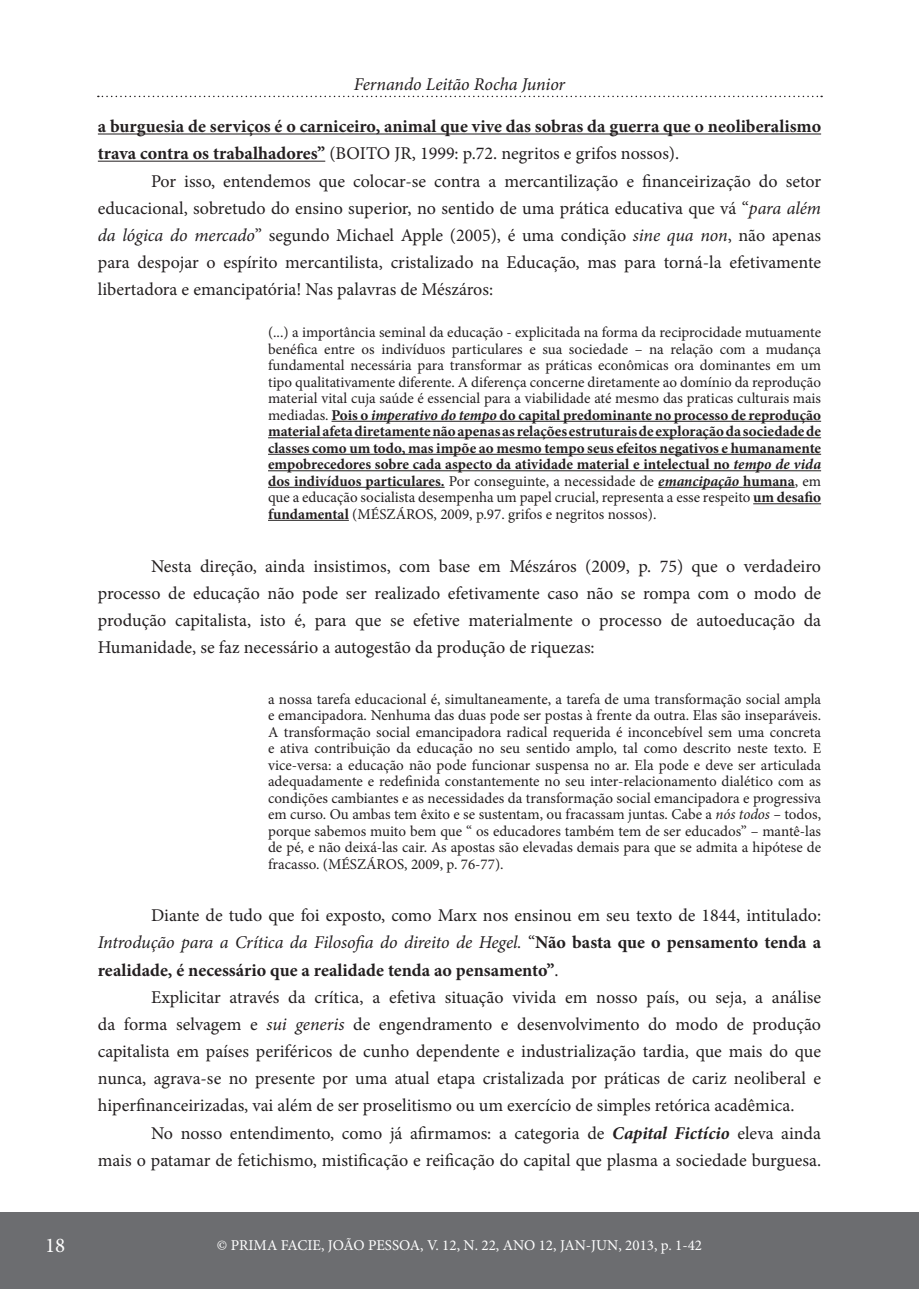
<style>
.page{position:relative;width:919px;height:1289px;background:#fff}
.page>*{position:absolute;margin:0;border:0;box-sizing:border-box;transform-origin:0 0}
.t1{font:21px "Minion Pro";color:#fff}
.prima_corpo{font:18px/27.2px "Minion Pro";color:#231f20;text-align:justify}
.prima_corpo-2{font:700 18px/27.2px "Minion Pro";color:#231f20}
.t2{font:italic 18px "Minion Pro";letter-spacing:-.005em;color:#231f20}
.prima_citacao{font:15px/16.5px "Minion Pro";color:#231f20;text-align:justify}
.t3{font:15px "Minion Pro";color:#fff}
.s1{font-weight:400}
.s2{font-style:italic}
.s3{font-weight:700}
.s4{font-weight:700;font-style:italic}
.s5{font-weight:400;font-style:italic}
</style>
<div class="page">
<div style="left:906px;top:1212px;width:12px;height:76px;background:#6c6d70"></div>
<div style="left:0;top:1212px;width:906px;height:76px;background:#6c6d70"></div>
<svg style="left:98px;top:96px;width:724px;height:1px"></svg>
<hr style="left:98px;top:133px;width:723px;height:1px;background:#231f20">
<hr style="left:98px;top:161px;width:227px;height:1px;background:#231f20">
<hr style="left:331px;top:421px;width:490px;height:1px;background:#231f20">
<hr style="left:268px;top:437px;width:553px;height:1px;background:#231f20">
<hr style="left:268px;top:454px;width:553px;height:1px;background:#231f20">
<hr style="left:268px;top:470px;width:553px;height:1px;background:#231f20">
<hr style="left:268px;top:487px;width:176px;height:1px;background:#231f20">
<hr style="left:658px;top:487px;width:136px;height:1px;background:#231f20">
<hr style="left:753px;top:503px;width:68px;height:1px;background:#231f20">
<hr style="left:268px;top:520px;width:81px;height:1px;background:#231f20">
<p class="t2" style="left:354px;top:72px;width:213px">Fernando Leitão Rocha Junior</p>
<p class="prima_corpo-2" style="left:98px;top:113px;width:724px">a burguesia de serviços é o carniceiro, animal que vive das sobras da guerra que o neoliberalismo trava contra os trabalhadores” <span class="s1">(BOITO JR, 1999: p.72. negritos e grifos nossos).</span></p>
<p class="prima_corpo" style="left:98px;top:167px;width:724px;text-indent:53px">Por isso, entendemos que colocar-se contra a mercantilização e financeirização do setor educacional, sobretudo do ensino superior, no sentido de uma prática educativa que vá “<span class="s2">para além da lógica do mercado</span>” segundo Michael Apple (2005), é uma condição <span class="s2">sine qua non</span>, não apenas para despojar o espírito mercantilista, cristalizado na Educação, mas para torná-la efetivamente libertadora e emancipatória! Nas palavras de Mészáros:</p>
<p class="prima_citacao" style="left:268px;top:324px;width:554px">(...) a importância seminal da educação - explicitada na forma da reciprocidade mutuamente benéfica entre os indivíduos particulares e sua sociedade – na relação com a mudança fundamental necessária para transformar as práticas econômicas ora dominantes em um tipo qualitativamente diferente. A diferença concerne diretamente ao domínio da reprodução material vital cuja saúde é essencial para a viabilidade até mesmo das praticas culturais mais mediadas. <span class="s3">Pois o</span> <span class="s4">imperativo do tempo</span> <span class="s3">do capital predominante no processo de reprodução material afeta diretamente não apenas as relações estruturais de exploração da sociedade de classes como um todo, mas impõe ao mesmo tempo seus efeitos negativos e humanamente empobrecedores sobre cada aspecto da atividade material e intelectual no</span> <span class="s4">tempo de vida </span><span class="s3">dos indivíduos particulares.</span> Por conseguinte, a necessidade de <span class="s4">emancipação</span> <span class="s3">humana</span>, em que a educação socialista desempenha um papel crucial, representa a esse respeito <span class="s3">um desafio fundamental</span> (MÉSZÁROS, 2009, p.97. grifos e negritos nossos).</p>
<p class="prima_corpo" style="left:98px;top:552px;width:724px;text-indent:53px">Nesta direção, ainda insistimos, com base em Mészáros (2009, p. 75) que o verdadeiro processo de educação não pode ser realizado efetivamente caso não se rompa com o modo de produção capitalista, isto é, para que se efetive materialmente o processo de autoeducação da Humanidade, se faz necessário a autogestão da produção de riquezas:</p>
<p class="prima_citacao" style="left:268px;top:690px;width:554px">a nossa tarefa educacional é, simultaneamente, a tarefa de uma transformação social ampla e emancipadora. Nenhuma das duas pode ser postas à frente da outra. Elas são inseparáveis.<br>A transformação social emancipadora radical requerida é inconcebível sem uma concreta e ativa contribuição da educação no seu sentido amplo, tal como descrito neste texto. E vice-versa: a educação não pode funcionar suspensa no ar. Ela pode e deve ser articulada adequadamente e redefinida constantemente no seu inter-relacionamento dialético com as condições cambiantes e as necessidades da transformação social emancipadora e progressiva em curso. Ou ambas tem êxito e se sustentam, ou fracassam juntas. Cabe a <span class="s2">nós todos –</span> todos, porque sabemos muito bem que “ os educadores também tem de ser educados” – mantê-las de pé, e não deixá-las cair. As apostas são elevadas demais para que se admita a hipótese de fracasso. (MÉSZÁROS, 2009, p. 76-77).</p>
<p class="prima_corpo-2" style="left:98px;top:901px;width:724px;text-align:justify;text-indent:53px"><span class="s1">Diante de tudo que foi exposto, como Marx nos ensinou em seu texto de 1844, intitulado:<br></span><span class="s5">Introdução para a Crítica da Filosofia do direito de Hegel.</span> <span class="s1">“</span>Não basta que o pensamento tenda a realidade, é necessário que a realidade tenda ao pensamento”<span class="s1">.</span></p>
<p class="prima_corpo" style="left:98px;top:983px;width:724px;text-indent:53px">Explicitar através da crítica, a efetiva situação vivida em nosso país, ou seja, a análise da forma selvagem e <span class="s2">sui generis</span> de engendramento e desenvolvimento do modo de produção capitalista em países periféricos de cunho dependente e industrialização tardia, que mais do que nunca, agrava-se no presente por uma atual etapa cristalizada por práticas de cariz neoliberal e hiperfinanceirizadas, vai além de ser proselitismo ou um exercício de simples retórica acadêmica.</p>
<p class="prima_corpo" style="left:98px;top:1119px;width:724px;text-align:right">No nosso entendimento, como já afirmamos: a categoria de <span class="s4">Capital Fictício</span> eleva ainda<br>mais o patamar de fetichismo, mistificação e reificação do capital que plasma a sociedade burguesa.</p>
<h1 class="t1" style="left:45px;top:1231px;width:22px">18</h1>
<p class="t3" style="left:217px;top:1234px;width:486px">© PRIMA FACIE, JOÃO PESSOA, V. 12, N. 22, ANO 12, JAN-JUN, 2013, p. 1-42</p>
</div>
